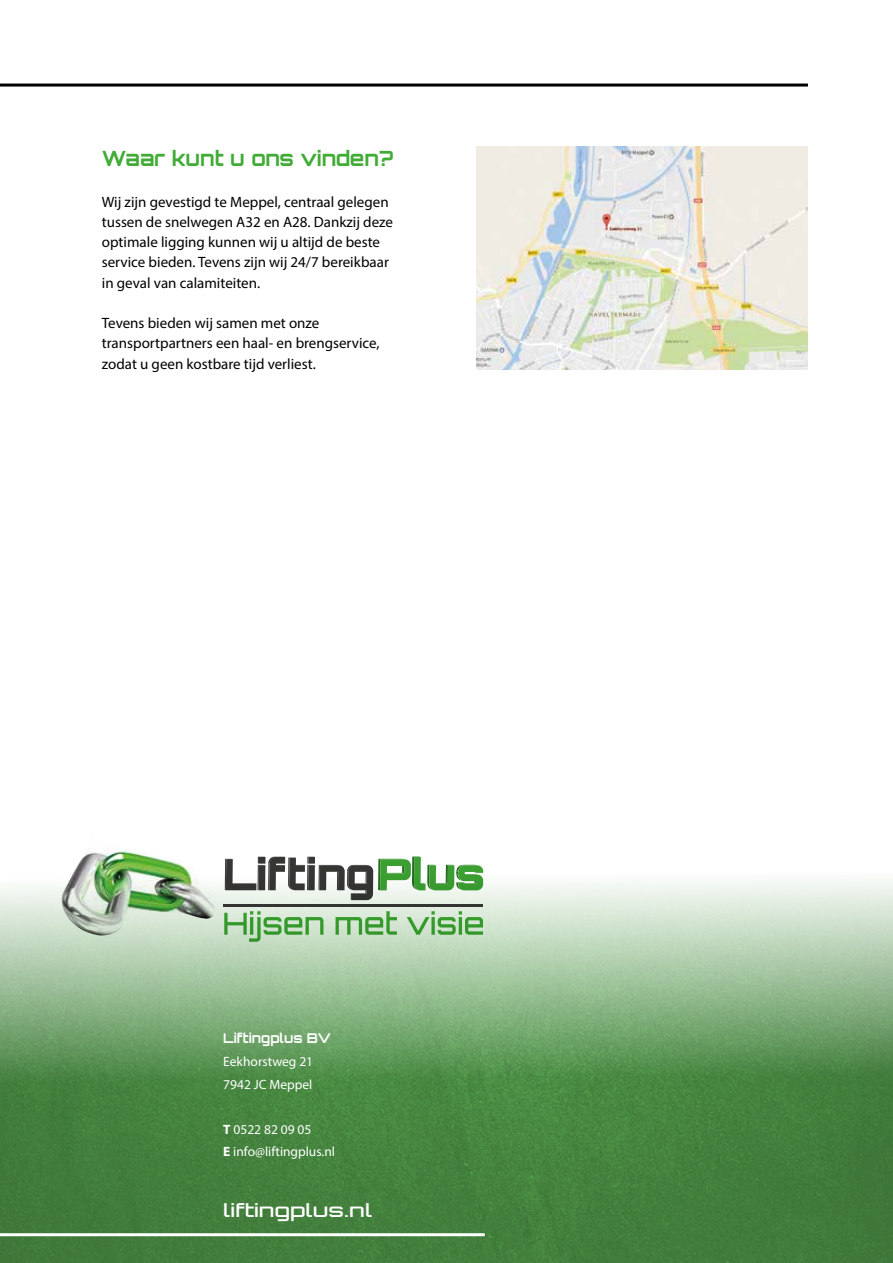
<style>
.page{position:relative;width:893px;height:1263px;background:#fff}
.page>*{position:absolute;margin:0;border:0;box-sizing:border-box;transform-origin:0 0}
.t1{font:700 21px "Orbitron";color:#40ab35}
.t2{font:500 18px "Orbitron";letter-spacing:.01em;color:#fff;scale:1.25 1}
.t3{font:15px/20.2px "Myriad Pro";color:#000}
.t4{font:13.5px/22.5px "Myriad Pro";color:#fff}
.t5{font:700 13.5px "Orbitron";color:#fff}
.s1{font-weight:700}
</style>
<div class="page">
<div style="left:0;top:833px;width:893px;height:430px;background:#427e3b"></div>
<hr style="left:0;top:1233px;width:485px;height:3px;background:#fff">
<svg style="left:0;top:833px;width:893px;height:339px"></svg>
<svg style="left:38px;top:833px;width:468px;height:121px;background:#dfeadd"></svg>
<hr style="left:224px;top:905px;width:259px;height:2px;background:#3a3938">
<svg style="left:225px;top:856px;width:258px;height:44px;background:#a8baa6"></svg>
<svg style="left:224px;top:911px;width:99px;height:31px;background:#a2cd9e"></svg>
<svg style="left:336px;top:911px;width:61px;height:24px"></svg>
<svg style="left:407px;top:911px;width:76px;height:24px;background:#9bca96"></svg>
<img style="left:62px;top:833px;width:156px;height:102px">
<img style="left:476px;top:147px;width:332px;height:222px">
<hr style="left:0;top:84px;width:808px;height:3px;background:#000">
<h1 class="t1" style="left:102px;top:146px;width:293px">Waar kunt u ons vinden?</h1>
<p class="t3" style="left:102px;top:191px;width:293px">Wij zijn gevestigd te Meppel, centraal gelegen tussen de snelwegen A32 en A28. Dankzij deze optimale ligging kunnen wij u altijd de beste service bieden. Tevens zijn wij 24/7 bereikbaar in geval van calamiteiten.</p>
<p class="t3" style="left:102px;top:313px;width:279px">Tevens bieden wij samen met onze transportpartners een haal- en brengservice, zodat u geen kostbare tijd verliest.</p>
<p class="t5" style="left:223px;top:1030px;width:109px">Liftingplus BV</p>
<p class="t4" style="left:223px;top:1050px;width:91px">Eekhorstweg 21<br>7942 JC Meppel</p>
<p class="t4" style="left:223px;top:1117px;width:113px"><span class="s1">T</span> 0522 82 09 05<br><span class="s1">E</span> info@liftingplus.nl</p>
<p class="t2" style="left:223px;top:1199px;width:120px">liftingplus.nl</p>
</div>
